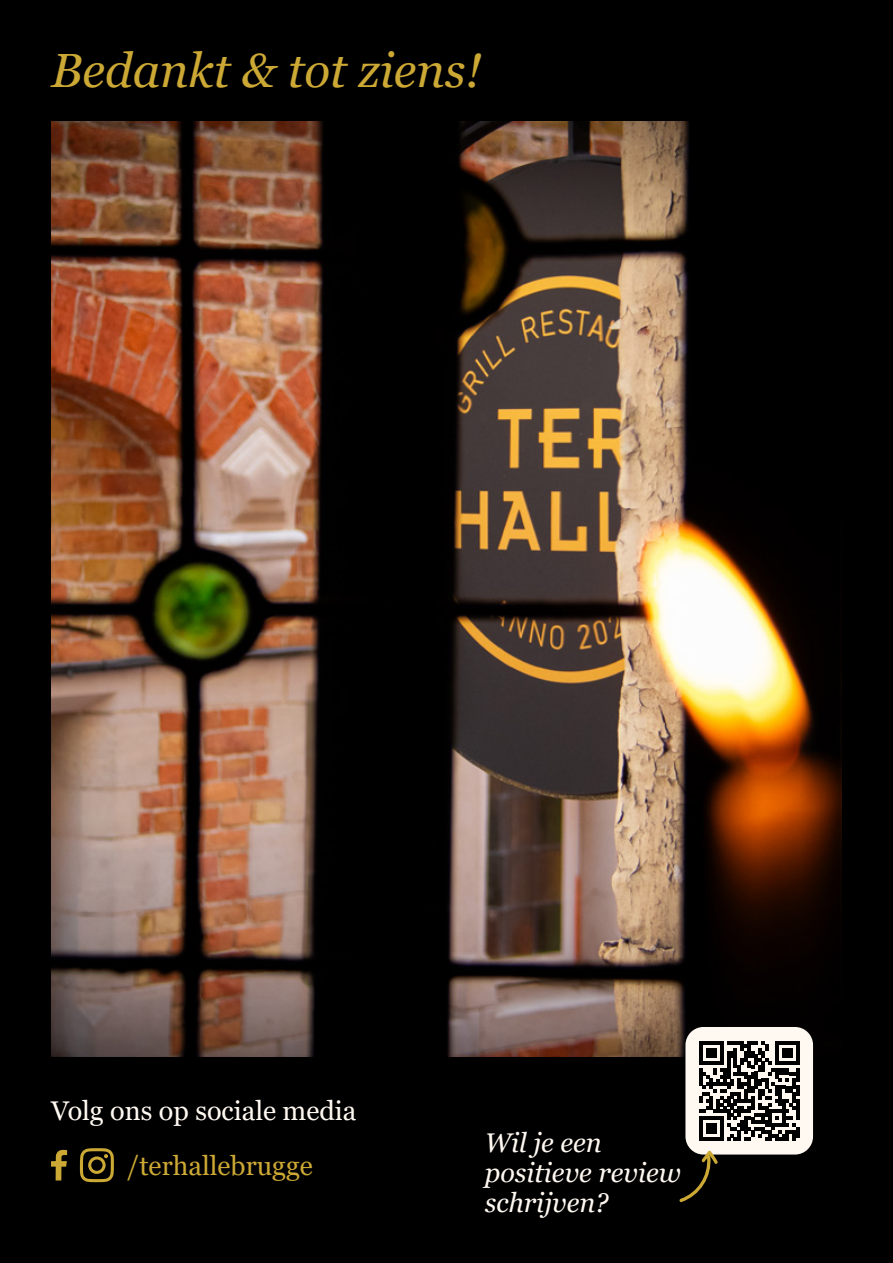
<style>
.page{position:relative;width:893px;height:1263px;background:#000}
.page>*{position:absolute;margin:0;border:0;box-sizing:border-box;transform-origin:0 0}
.t1{font:italic 48px "Georgia Pro";color:#cca834}
.t2{font:italic 27px/30px "Georgia Pro";color:#fff9f2}
.t3{font:27px "Georgia Pro";color:#fff9f2}
.t4{font:27px "Georgia Pro";color:#cca834}
</style>
<div class="page">
<img style="left:51px;top:121px;width:791px;height:936px">
<svg style="left:51px;top:1150px;width:16px;height:30px"></svg>
<svg style="left:80px;top:1148px;width:34px;height:34px"></svg>
<div style="left:685px;top:1027px;width:128px;height:127px;background:#fff9f2;border-radius:18px"></div>
<svg style="left:699px;top:1041px;width:100px;height:100px"></svg>
<svg style="left:679px;top:1150px;width:39px;height:52px"></svg>
<h1 class="t1" style="left:51px;top:44px;width:432px">Bedankt &amp; tot ziens!</h1>
<p class="t3" style="left:51px;top:1095px;width:307px">Volg ons op sociale media</p>
<p class="t4" style="left:127px;top:1150px;width:188px">/terhallebrugge</p>
<p class="t2" style="left:485px;top:1129px;width:198px">Wil je een positieve review schrijven?</p>
</div>
